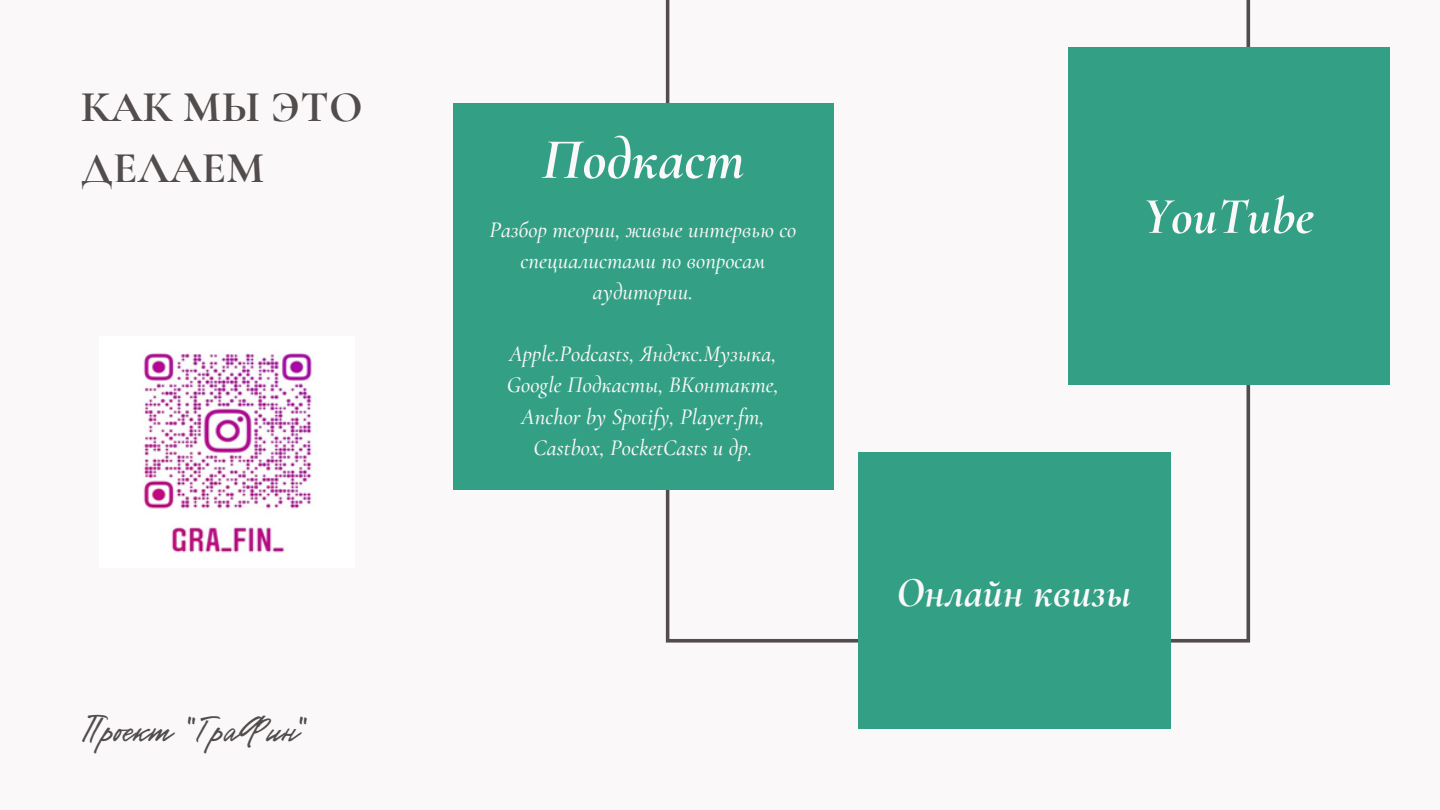
<style>
.page{position:relative;width:1440px;height:810px;background:#faf8f8}
.page>*{position:absolute;margin:0;border:0;box-sizing:border-box;transform-origin:0 0}
.t1{font:italic 700 58px "Cormorant Garamond";letter-spacing:.005em;color:#faf8f8}
.t2{font:italic 700 52px "Cormorant Garamond";letter-spacing:.005em;color:#faf8f8}
.t3{font:700 44px/61.5px "Cormorant Garamond";letter-spacing:.01em;color:#524c4c}
.t4{font:43px "Gentlemens Script";letter-spacing:.01em;color:#524c4c}
.t5{font:italic 700 42px "Cormorant Garamond";letter-spacing:.005em;color:#faf8f8}
.t6{font:italic 500 22.6px/31.1px "Cormorant Garamond";letter-spacing:.005em;color:#faf8f8;text-align:center}
</style>
<div class="page">
<svg style="left:666px;top:0;width:584px;height:643px"></svg>
<div style="left:453px;top:103px;width:381px;height:387px;background:#33a085"></div>
<div style="left:1068px;top:47px;width:322px;height:338px;background:#33a085"></div>
<div style="left:858px;top:452px;width:313px;height:277px;background:#33a085"></div>
<img style="left:143px;top:353px;width:169px;height:200px">
<p class="t3" style="left:81px;top:76px;width:283px">КАК МЫ ЭТО<br>ДЕЛАЕМ</p>
<p class="t4" style="left:81px;top:703px;width:228px">Проект "ГраФин"</p>
<p class="t1" style="left:541px;top:124px;width:205px">Подкаст</p>
<p class="t6" style="left:490px;top:214px;width:308px">Разбор теории, живые интервью со специалистами по вопросам аудитории.</p>
<p class="t6" style="left:507px;top:339px;width:273px">Apple.Podcasts, Яндекс.Музыка,<br>Google Подкасты, ВКонтакте,<br>Anchor by Spotify, Player.fm,<br>Castbox, PocketCasts и др.</p>
<p class="t2" style="left:1143px;top:185px;width:172px">YouTube</p>
<p class="t5" style="left:897px;top:567px;width:236px">Онлайн квизы</p>
</div>
